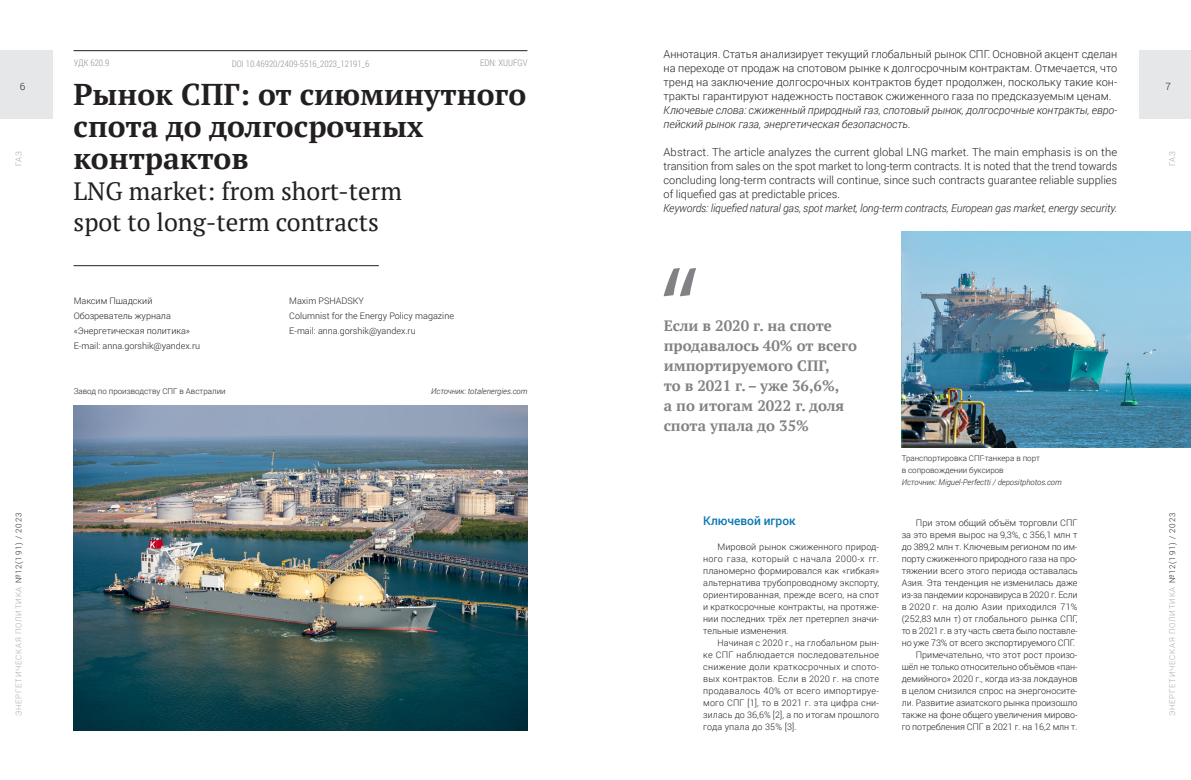
<style>
.page{position:relative;width:1191px;height:780px;background:#fff}
.page>*{position:absolute;margin:0;border:0;box-sizing:border-box;transform-origin:0 0}
.Заголовок{font:700 30px/32px "PT Serif";color:#231f20}
.Заголовок-2{font:25px/31px "PT Serif";color:#231f20}
.Врез_1{font:700 15px/20px "PT Serif";color:#808285}
.Подзаголовок{font:500 12px "Roboto";color:#0a78b3}
.Аннотация{font:300 11px/14px "Roboto";color:#231f20;text-align:justify}
.Аннотация-2{font:italic 300 11px/14px "Roboto";color:#231f20}
.t1{font:300 10px "Roboto";color:#231f20}
.Автор{font:300 9px/12px "Roboto";color:#231f20;text-align:justify}
.УДК_ББК{font:300 9px "Roboto Condensed";color:#939598}
.Подрисуночная_подпись{font:300 8px/12px "Roboto";color:#231f20}
.t2{font:300 8px "Roboto";letter-spacing:.095em;color:#a8a9ad}
.Подрисуночная_подпись-2{font:italic 300 8px "Roboto";color:#231f20}
.t3{font:300 8px "Roboto";letter-spacing:.05em;color:#a5a6aa}
.s1{color:#231f20}
</style>
<div class="page">
<div style="left:1139px;top:51px;width:52px;height:68px;background:#e6e7e9"></div>
<div style="left:0;top:51px;width:52px;height:68px;background:#e6e7e9"></div>
<img style="left:74px;top:406px;width:453px;height:324px">
<hr style="left:74px;top:50px;width:453px;height:1px;background:#231f20">
<hr style="left:74px;top:265px;width:305px;height:1px;background:#231f20">
<svg style="left:663px;top:268px;width:33px;height:28px"></svg>
<img style="left:901px;top:232px;width:290px;height:215px">
<p class="Аннотация" style="left:663px;top:46px;width:455px">Аннотация. Статья анализирует текущий глобальный рынок СПГ. Основной акцент сделан на переходе от продаж на спотовом рынке к долгосрочным контрактам. Отмечается, что тренд на заключение долгосрочных контрактов будет продолжен, поскольку такие кон&shy;тракты гарантируют надежность поставок сжиженного газа по предсказуемым ценам.</p>
<p class="Аннотация-2" style="left:663px;top:102px;width:455px">Ключевые слова: сжиженный природный газ, спотовый рынок, долгосрочные контракты, евро&shy;пейский рынок газа, энергетическая безопасность.</p>
<p class="Аннотация" style="left:663px;top:144px;width:455px">Abstract. The article analyzes the current global LNG market. The main emphasis is on the transition from sales on the spot market to long-term contracts. It is noted that the trend towards concluding long-term contracts will continue, since such contracts guarantee reliable supplies of liquefied gas at predictable prices.</p>
<p class="Аннотация-2" style="left:663px;top:200px;width:455px">Keywords: liquefied natural gas, spot market, long-term contracts, European gas market, energy security.</p>
<p class="УДК_ББК" style="left:74px;top:56px;width:37px">УДК 620.9</p>
<p class="УДК_ББК" style="left:232px;top:57px;width:139px">DOI 10.46920/2409‑5516_2023_12191_6</p>
<p class="УДК_ББК" style="left:480px;top:56px;width:49px">EDN: XUUFGV</p>
<p class="t1" style="left:20px;top:80px;width:7px">6</p>
<p class="t1" style="left:1165px;top:80px;width:7px">7</p>
<p class="Заголовок" style="left:74px;top:78px;width:454px">Рынок СПГ: от сиюминутного спота до долгосрочных контрактов</p>
<p class="Заголовок-2" style="left:74px;top:175px;width:330px">LNG market: from short-term spot to long-term contracts</p>
<p class="t3" style="left:13px;top:166px;width:17px;rotate:-90deg">ГАЗ</p>
<p class="t3" style="left:1166px;top:166px;width:17px;rotate:-90deg">ГАЗ</p>
<p class="Автор" style="left:74px;top:295px;width:80px">Максим Пшадский</p>
<p class="Автор" style="left:74px;top:310px;width:99px">Обозреватель журнала</p>
<p class="Автор" style="left:74px;top:325px;width:118px">«Энергетическая политика»</p>
<p class="Автор" style="left:74px;top:340px;width:128px">Е-mail: anna.gorshik@yandex.ru</p>
<p class="Автор" style="left:289px;top:295px;width:76px">Maxim PSHADSKY</p>
<p class="Автор" style="left:289px;top:310px;width:166px">Сolumnist for the Energy Policy magazine</p>
<p class="Автор" style="left:289px;top:325px;width:128px">Е-mail: anna.gorshik@yandex.ru</p>
<p class="Подрисуночная_подпись" style="left:74px;top:384px;width:153px">Завод по производству СПГ в Австралии</p>
<p class="Подрисуночная_подпись-2" style="left:431px;top:385px;width:98px">Источник: totalenergies.com</p>
<p class="Врез_1" style="left:663px;top:316px;width:195px">Если в 2020 г. на споте продавалось 40% от всего импортируемого СПГ,<br>то в 2021 г.– уже 36,6%,<br>а по итогам 2022 г. доля спота упала до 35%</p>
<p class="Подрисуночная_подпись" style="left:901px;top:451px;width:140px">Транспортировка СПГ-танкера в порт в сопровождении буксиров</p>
<p class="Подрисуночная_подпись-2" style="left:901px;top:476px;width:161px">Источник: Miguel-Perfectti / depositphotos.com</p>
<p class="t2" style="left:13px;top:716px;width:205px;rotate:-90deg">ЭНЕРГЕТИЧЕСКАЯ ПОЛИТИКА <span class="s1">№12(191) / 2023</span></p>
<p class="t2" style="left:1166px;top:716px;width:205px;rotate:-90deg">ЭНЕРГЕТИЧЕСКАЯ ПОЛИТИКА <span class="s1">№12(191) / 2023</span></p>
<p class="Подзаголовок" style="left:703px;top:512px;width:94px">Ключевой игрок</p>
<p class="Автор" style="left:703px;top:540px;width:177px;text-indent:14px">Мировой рынок сжиженного природ&shy;ного газа, который с начала 2000‑х гг. планомерно формировался как «гибкая» альтернатива трубопроводному экспорту, ориентированная, прежде всего, на спот и краткосрочные контракты, на протяже&shy;нии последних трёх лет претерпел значи&shy;тельные изменения.</p>
<p class="Автор" style="left:703px;top:636px;width:177px;text-indent:14px">Начиная с 2020 г., на глобальном рын&shy;ке СПГ наблюдается последовательное снижение доли краткосрочных и спото&shy;вых контрактов. Если в 2020 г. на споте продавалось 40% от всего импортируе&shy;мого СПГ [1], то в 2021 г. эта цифра сни&shy;зилась до 36,6% [2], а по итогам прошлого года упала до 35% [3].</p>
<p class="Автор" style="left:901px;top:516px;width:177px;text-indent:14px">При этом общий объём торговли СПГ за это время вырос на 9,3%, с 356,1 млн т до 389,2 млн т. Ключевым регионом по им&shy;порту сжиженного природного газа на про&shy;тяжении всего этого периода оставалась Азия. Эта тенденция не изменилась даже из-за пандемии коронавируса в 2020 г. Если в 2020 г. на долю Азии приходился 71% (252,83 млн т) от глобального рынка СПГ, то в 2021 г. в эту часть света было поставле&shy;но уже 73% от всего экспортируемого СПГ.</p>
<p class="Автор" style="left:901px;top:648px;width:177px;text-indent:14px">Примечательно, что этот рост произо&shy;шёл не только относительно объёмов «пан&shy;демийного» 2020 г., когда из-за локдаунов в целом снизился спрос на энергоносите&shy;ли. Развитие азиатского рынка произошло также на фоне общего увеличения мирово&shy;го потребления СПГ в 2021 г. на 16,2 млн т.</p>
</div>
